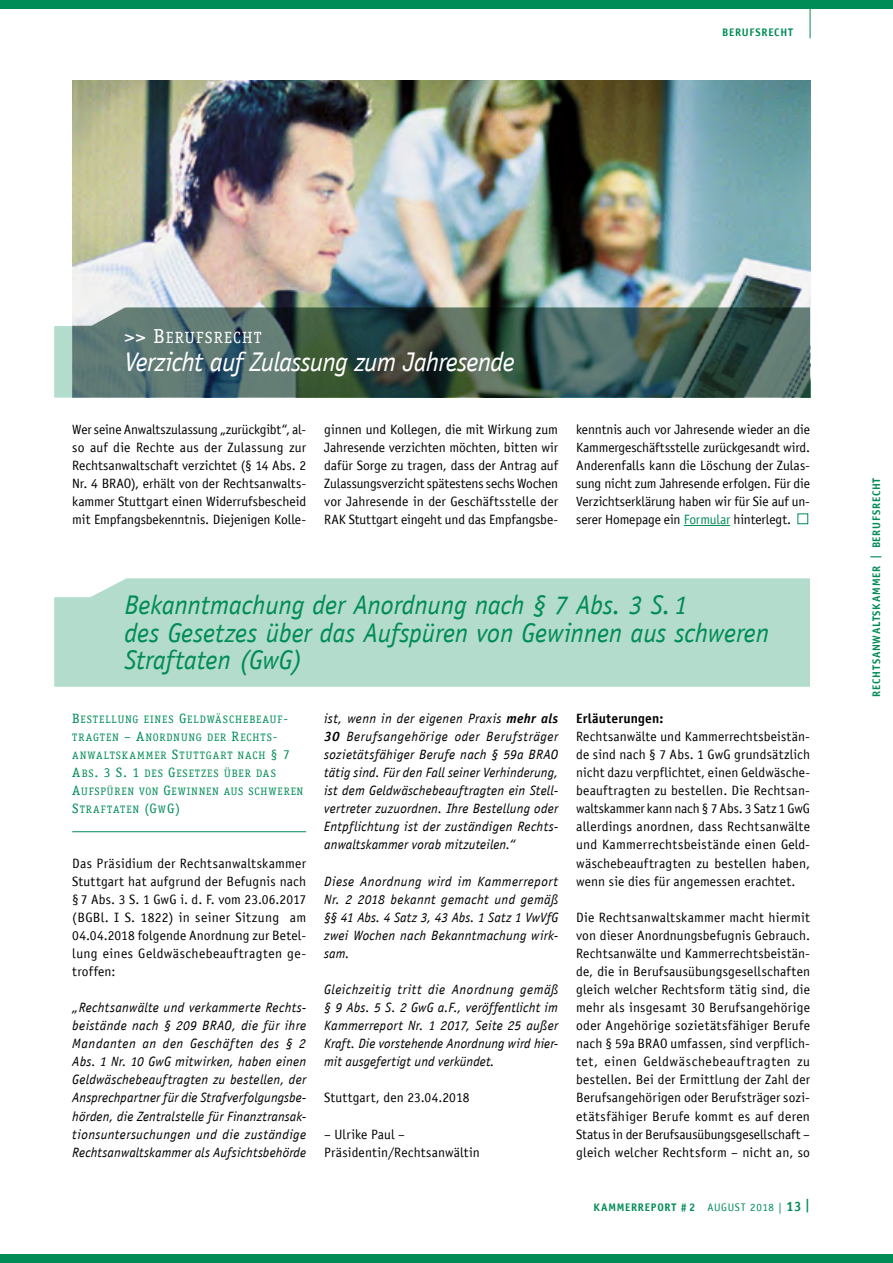
<style>
.page{position:relative;width:893px;height:1263px;background:#fff}
.page>*{position:absolute;margin:0;border:0;box-sizing:border-box;transform-origin:0 0}
.t1{font:italic 27px/27.2px "Officina Sans LT";letter-spacing:-.01em;color:#008c57}
.t2{font:italic 27px "Officina Sans LT";letter-spacing:-.03em;color:#fff}
.t3{font:16.2px "Officina Serif LT Book SC800";letter-spacing:.075em;color:#fff}
.t4{font:13.5px/18px "Officina Sans LT";letter-spacing:.005em;color:#000;text-align:justify}
.t5{font:italic 13.5px/18px "Officina Sans LT";letter-spacing:.01em;color:#000;text-align:justify}
.t6{font:700 13.5px "Officina Sans LT";letter-spacing:.015em;color:#000}
.t7{font:700 10.95px "Officina Sans LT";letter-spacing:.065em;color:#008c57}
.t8{font:10.8px/18px "Officina Serif LT Book SC800";letter-spacing:.09em;color:#008c57}
.s1{font-size:20.25px}
.s2{color:#008c57}
.s3{font-size:13.5px}
.s4{font-weight:700}
.s5{font-weight:400}
</style>
<div class="page">
<div style="left:0;top:0;width:893px;height:9px;background:#008c57"></div>
<hr style="left:810px;top:0;width:1px;height:38px;background:#008c57">
<div style="left:0;top:1254px;width:893px;height:9px;background:#008c57"></div>
<img style="left:72px;top:81px;width:738px;height:226px">
<svg style="left:54px;top:307px;width:756px;height:91px;fill:#b3dccc"></svg>
<svg style="left:72px;top:308px;width:738px;height:90px"></svg>
<hr style="left:684px;top:525px;width:46px;height:1px;background:#008c57">
<div style="left:54px;top:578px;width:756px;height:109px;background:#b3dccc"></div>
<hr style="left:72px;top:831px;width:234px;height:1px;background:#008c57">
<p class="t7" style="left:722px;top:26px;width:72px">BERUFSRECHT</p>
<p class="t3" style="left:124px;top:328px;width:139px"><span class="s1">&gt;&gt; B</span>ERUFSRECHT</p>
<h1 class="t2" style="left:124px;top:346px;width:392px">Verzicht auf Zulassung zum Jahresende</h1>
<p class="t4" style="left:72px;top:420px;width:235px">Wer seine Anwaltszulassung „zurückgibt“, al&shy;so auf die Rechte aus der Zulassung zur Rechtsanwaltschaft verzichtet (§ 14 Abs. 2<br>Nr. 4 BRAO), erhält von der Rechtsanwalts&shy;kammer Stuttgart einen Widerrufsbescheid mit Empfangsbekenntnis. Diejenigen Kolle-</p>
<p class="t4" style="left:324px;top:420px;width:235px">ginnen und Kollegen, die mit Wirkung zum Jahresende verzichten möchten, bitten wir dafür Sorge zu tragen, dass der Antrag auf Zulassungsverzicht spätestens sechs Wochen vor Jahresende in der Geschäftsstelle der RAK Stuttgart eingeht und das Empfangsbe-</p>
<p class="t4" style="left:576px;top:420px;width:235px">kenntnis auch vor Jahresende wieder an die Kammergeschäftsstelle zurückgesandt wird.<br>Anderenfalls kann die Löschung der Zulas&shy;sung nicht zum Jahresende erfolgen. Für die Verzichtserklärung haben wir für Sie auf un&shy;serer Homepage ein <span class="s2">Formular</span> hinterlegt.</p>
<h1 class="t1" style="left:124px;top:592px;width:646px">Bekanntmachung der Anordnung nach § 7 Abs. 3 S. 1<br>des Gesetzes über das Aufspüren von Gewinnen aus schweren<br>Straftaten (GwG)</h1>
<p class="t8" style="left:72px;top:710px;width:232px"><span class="s3">B</span>ESTELLUNG EINES <span class="s3">G</span>ELDWÄSCHEBEAUF<span class="s3">-<br></span>TRAGTEN <span class="s3">– A</span>NORDNUNG DER <span class="s3">R</span>ECHTS<span class="s3">-<br></span>ANWALTSKAMMER <span class="s3">S</span>TUTTGART NACH <span class="s3">§ 7<br>A</span>BS<span class="s3">. 3 S. 1</span> DES <span class="s3">G</span>ESETZES ÜBER DAS<br><span class="s3">A</span>UFSPÜREN VON <span class="s3">G</span>EWINNEN AUS SCHWEREN<br><span class="s3">S</span>TRAFTATEN <span class="s3">(G</span>W<span class="s3">G)</span></p>
<p class="t5" style="left:324px;top:709px;width:235px">ist, wenn in der eigenen Praxis <span class="s4">mehr als 30</span> Berufsangehörige oder Berufsträger sozietätsfähiger Berufe nach § 59a BRAO tätig sind. Für den Fall seiner Verhinderung, ist dem Geldwäschebeauftragten ein Stell&shy;vertreter zuzuordnen. Ihre Bestellung oder Entpflichtung ist der zuständigen Rechts&shy;anwaltskammer vorab mitzuteilen.“</p>
<p class="t5" style="left:324px;top:872px;width:235px">Diese Anordnung wird im Kammerreport Nr. 2 2018 bekannt gemacht und gemäß §§ 41 Abs. 4 Satz 3, 43 Abs. 1 Satz 1 VwVfG zwei Wochen nach Bekanntmachung wirk&shy;sam.</p>
<p class="t5" style="left:324px;top:980px;width:235px">Gleichzeitig tritt die Anordnung gemäß § 9 Abs. 5 S. 2 GwG a.F., veröffentlicht im Kammerreport Nr. 1 2017, Seite 25 außer Kraft. Die vorstehende Anordnung wird hier&shy;mit ausgefertigt und verkündet.</p>
<p class="t4" style="left:324px;top:1089px;width:147px">Stuttgart, den 23.04.2018</p>
<p class="t4" style="left:324px;top:1125px;width:157px">– Ulrike Paul –<br>Präsidentin/Rechtsanwältin</p>
<p class="t6" style="left:576px;top:710px;width:89px">Erläuterungen:</p>
<p class="t4" style="left:576px;top:727px;width:235px">Rechtsanwälte und Kammerrechtsbeistän&shy;de sind nach § 7 Abs. 1 GwG grundsätzlich nicht dazu verpflichtet, einen Geldwäsche&shy;beauftragten zu bestellen. Die Rechtsan&shy;waltskammer kann nach § 7 Abs. 3 Satz 1 GwG allerdings anordnen, dass Rechtsanwälte und Kammerrechtsbeistände einen Geld&shy;wäschebeauftragten zu bestellen haben, wenn sie dies für angemessen erachtet.</p>
<p class="t4" style="left:576px;top:908px;width:235px">Die Rechtsanwaltskammer macht hiermit von dieser Anordnungsbefugnis Gebrauch.<br>Rechtsanwälte und Kammerrechtsbeistän&shy;de, die in Berufsausübungsgesellschaften gleich welcher Rechtsform tätig sind, die mehr als insgesamt 30 Berufsangehörige oder Angehörige sozietätsfähiger Berufe nach § 59a BRAO umfassen, sind verpflich&shy;tet, einen Geldwäschebeauftragten zu bestellen. Bei der Ermittlung der Zahl der Berufsangehörigen oder Berufsträger sozi&shy;etätsfähiger Berufe kommt es auf deren Status in der Berufsausübungsgesellschaft – gleich welcher Rechtsform – nicht an, so</p>
<p class="t4" style="left:72px;top:854px;width:235px">Das Präsidium der Rechtsanwaltskammer Stuttgart hat aufgrund der Befugnis nach §7 Abs. 3 S. 1 GwG i. d. F. vom 23.06.2017 (BGBl. I S. 1822) in seiner Sitzung am 04.04.2018 folgende Anordnung zur Betel&shy;lung eines Geldwäschebeauftragten ge&shy;troffen:</p>
<p class="t5" style="left:72px;top:998px;width:235px">„Rechtsanwälte und verkammerte Rechts&shy;beistände nach § 209 BRAO, die für ihre Mandanten an den Geschäften des § 2<br>Abs. 1 Nr. 10 GwG mitwirken, haben einen Geldwäschebeauftragten zu bestellen, der Ansprechpartner für die Strafverfolgungsbe&shy;hörden, die Zentralstelle für Finanztransak&shy;tionsuntersuchungen und die zuständige Rechtsanwaltskammer als Aufsichtsbehörde</p>
<p class="t7" style="left:594px;top:1200px;width:218px">KAMMERREPORT # 2 <span class="s5">AUGUST 2018 |</span> <span class="s3">13 |</span></p>
<p class="t7" style="left:870px;top:697px;width:221px;rotate:-90deg">RECHTSANWALTSKAMMER | BERUFSRECHT</p>
</div>
